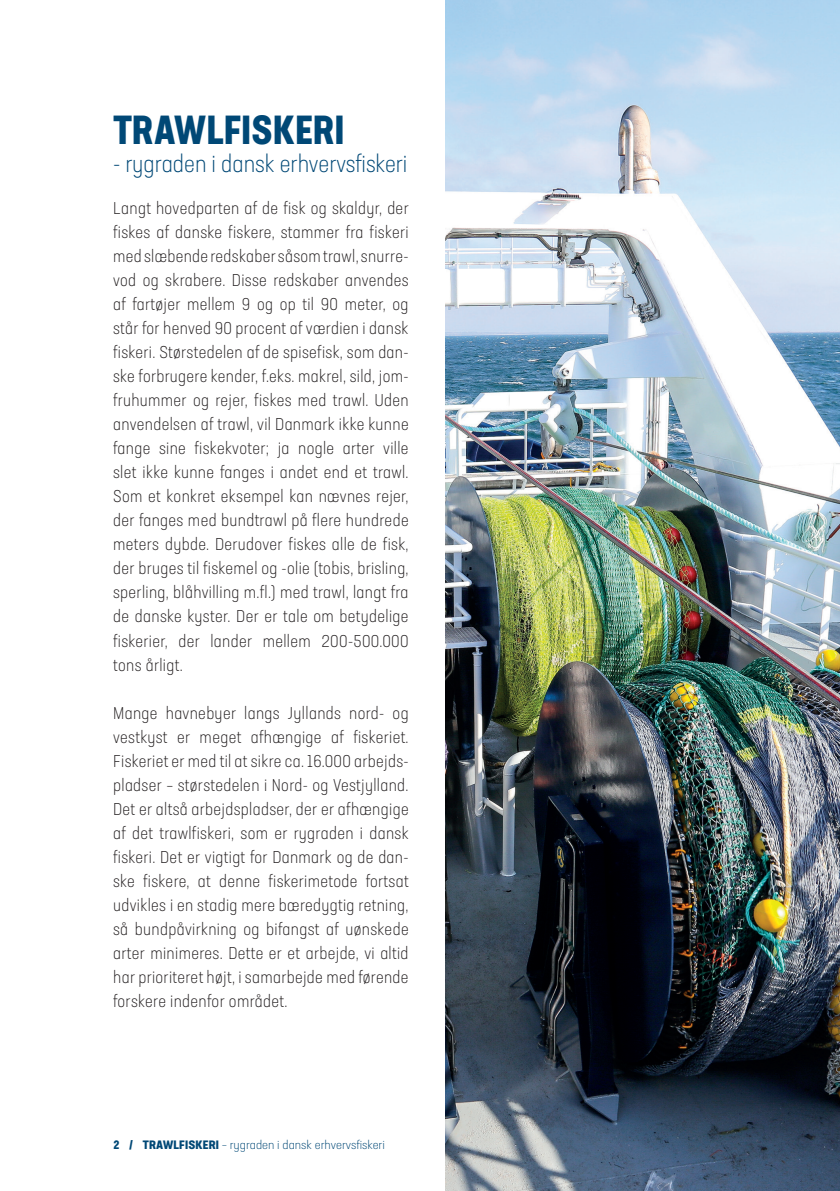
<style>
.page{position:relative;width:840px;height:1191px;background:#fff}
.page>*{position:absolute;margin:0;border:0;box-sizing:border-box;transform-origin:0 0}
.t1{font:700 condensed 40px "Neusa Next Std";letter-spacing:.01em;color:#004876}
.t2{font:300 condensed 24px "Neusa Next Std";color:#004876}
.t3{font:300 condensed 17px/24px "Neusa Next Std";letter-spacing:.02em;color:#231f20;text-align:justify}
.t4{font:300 condensed 12px "Neusa Next Std";color:#004876;scale:1.1 1}
.s1{font-weight:700}
</style>
<div class="page">
<img style="left:445px;top:0;width:394px;height:1191px">
<h1 class="t1" style="left:113px;top:104px;width:232px">TRAWLFISKERI</h1>
<h2 class="t2" style="left:113px;top:149px;width:295px">- rygraden i dansk erhvervsfiskeri</h2>
<p class="t3" style="left:113px;top:196px;width:297px">Langt hovedparten af de fisk og skaldyr, der fiskes af danske fiskere, stammer fra fiskeri med slæbende redskaber såsom trawl, snurre&shy;vod og skrabere. Disse redskaber anvendes af fartøjer mellem 9 og op til 90 meter, og står for henved 90 procent af værdien i dansk fiskeri. Størstedelen af de spisefisk, som dan&shy;ske forbrugere kender, f.eks. makrel, sild, jom&shy;fruhummer og rejer, fiskes med trawl. Uden anvendelsen af trawl, vil Danmark ikke kunne fange sine fiskekvoter; ja nogle arter ville slet ikke kunne fanges i andet end et trawl.<br>Som et konkret eksempel kan nævnes rejer, der fanges med bundtrawl på flere hundrede meters dybde. Derudover fiskes alle de fisk, der bruges til fiskemel og -olie (tobis, brisling, sperling, blåhvilling m.fl.) med trawl, langt fra de danske kyster. Der er tale om betydelige fiskerier, der lander mellem 200-500.000 tons årligt.</p>
<p class="t3" style="left:113px;top:700px;width:297px">Mange havnebyer langs Jyllands nord- og vestkyst er meget afhængige af fiskeriet.<br>Fiskeriet er med til at sikre ca. 16.000 arbejds&shy;pladser – størstedelen i Nord- og Vestjylland.<br>Det er altså arbejdspladser, der er afhængige af det trawlfiskeri, som er rygraden i dansk fiskeri. Det er vigtigt for Danmark og de dan&shy;ske fiskere, at denne fiskerimetode fortsat udvikles i en stadig mere bæredygtig retning, så bundpåvirkning og bifangst af uønskede arter minimeres. Dette er et arbejde, vi altid har prioriteret højt, i samarbejde med førende forskere indenfor området.</p>
<p class="t4" style="left:113px;top:1137px;width:248px"><span class="s1">2 / TRAWLFISKERI</span> – rygraden i dansk erhvervsfiskeri</p>
</div>
